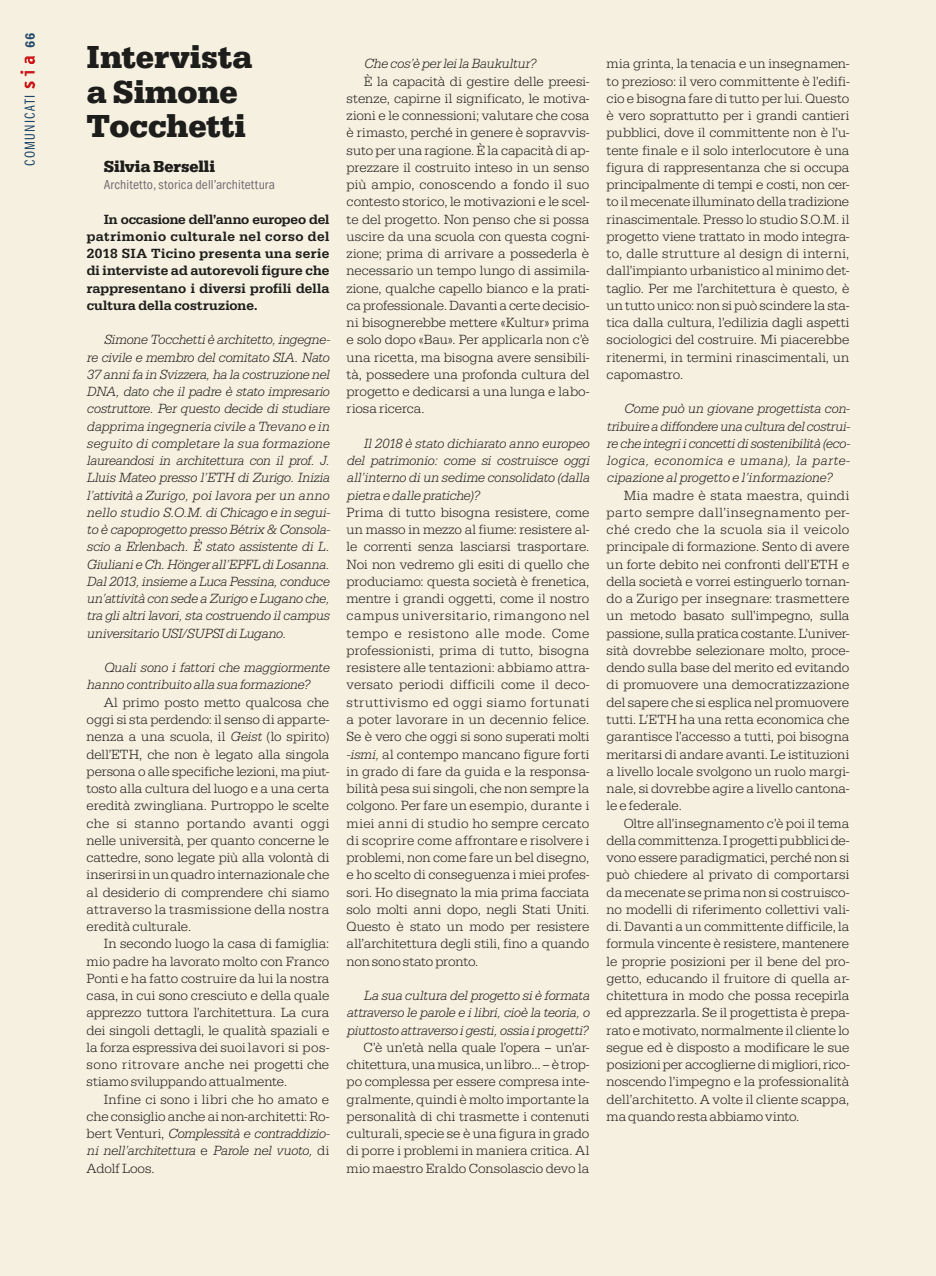
<style>
.page{position:relative;width:936px;height:1276px;background:#fff}
.page>*{position:absolute;margin:0;border:0;box-sizing:border-box;transform-origin:0 0}
.t1{font:700 33px/34.5px "Serifa";color:#1d1d1b}
.t2{font:700 16.5px "Serifa";letter-spacing:-.01em;color:#1d1d1b}
.t3{font:15px "ITC Franklin Gothic Std Bk Cp";letter-spacing:.09em;color:#1f476a}
.t4{font:13.95px "ITC Franklin Gothic Std Dm Cd";color:#1f476a}
.t5{font:300 13.8px/17.2px "Serifa";color:#1d1d1b;text-align:justify}
.t6{font:italic 300 13.8px/17.2px "Serifa";letter-spacing:-.005em;color:#1d1d1b;text-align:justify}
.t7{font:500 13.8px/17.2px "Serifa";letter-spacing:.01em;color:#1d1d1b;text-align:justify}
.t8{font:condensed 13.5px "ITC Franklin Gothic Std";letter-spacing:.015em;color:#726a72}
.s1{font-style:italic}
</style>
<div class="page">
<div style="left:0;top:1px;width:934px;height:1275px;background:#f6f0e0"></div>
<img style="left:20px;top:56px;width:15px;height:33px">
<p class="t4" style="left:22px;top:48px;width:16px;rotate:-90deg">66</p>
<p class="t3" style="left:22px;top:166px;width:73px;rotate:-90deg">COMUNICATI</p>
<h1 class="t1" style="left:87px;top:40px;width:167px">Intervista a Simone<br>Tocchetti</h1>
<p class="t2" style="left:104px;top:156px;width:113px">Silvia Berselli</p>
<p class="t8" style="left:104px;top:177px;width:173px">Architetto, storica dell’architettura</p>
<p class="t7" style="left:87px;top:210px;width:244px;text-indent:17px">In occasione dell’anno europeo del patrimonio culturale nel corso del 2018 SIA Ticino presenta una serie di interviste ad autorevoli figure che rappresentano i diversi profili della cultura della costruzione.</p>
<p class="t6" style="left:87px;top:331px;width:245px;text-indent:17px">Simone Tocchetti è architetto, ingegne&shy;re civile e membro del comitato SIA. Nato 37 anni fa in Svizzera, ha la costruzione nel DNA, dato che il padre è stato impresario costruttore. Per questo decide di studiare dapprima ingegneria civile a Trevano e in seguito di completare la sua formazione laureandosi in architettura con il prof. J.<br>Lluis Mateo presso l’ETH di Zurigo. Inizia l’attività a Zurigo, poi lavora per un anno nello studio S.O.M. di Chicago e in segui&shy;to è capoprogetto presso Bétrix &amp; Consola&shy;scio a Erlenbach. È stato assistente di L.<br>Giuliani e Ch. Hönger all’EPFL di Losanna.<br>Dal 2013, insieme a Luca Pessina, conduce un’attività con sede a Zurigo e Lugano che, tra gli altri lavori, sta costruendo il campus universitario USI/SUPSI di Lugano.</p>
<p class="t6" style="left:87px;top:659px;width:244px;text-indent:17px">Quali sono i fattori che maggiormente hanno contribuito alla sua formazione?</p>
<p class="t5" style="left:87px;top:693px;width:244px;text-indent:17px">Al primo posto metto qualcosa che oggi si sta perdendo: il senso di apparte&shy;nenza a una scuola, il <span class="s1">Geist</span> (lo spirito) dell’ETH, che non è legato alla singola persona o alle specifiche lezioni, ma piut&shy;tosto alla cultura del luogo e a una certa eredità zwingliana. Purtroppo le scelte che si stanno portando avanti oggi nelle università, per quanto concerne le cattedre, sono legate più alla volontà di inserirsi in un quadro internazionale che al desiderio di comprendere chi siamo attraverso la trasmissione della nostra eredità culturale.</p>
<p class="t5" style="left:87px;top:935px;width:244px;text-indent:17px">In secondo luogo la casa di famiglia: mio padre ha lavorato molto con Franco Ponti e ha fatto costruire da lui la nostra casa, in cui sono cresciuto e della quale apprezzo tuttora l’architettura. La cura dei singoli dettagli, le qualità spaziali e la forza espressiva dei suoi lavori si pos&shy;sono ritrovare anche nei progetti che stiamo sviluppando attualmente.</p>
<p class="t5" style="left:87px;top:1090px;width:245px;text-indent:17px">Infine ci sono i libri che ho amato e che consiglio anche ai non-architetti: Ro&shy;bert Venturi, <span class="s1">Complessità e contraddizio&shy;ni nell’architettura</span> e <span class="s1">Parole nel vuoto,</span> di Adolf Loos.</p>
<p class="t6" style="left:363px;top:55px;width:174px">Che cos’è per lei la Baukultur?</p>
<p class="t5" style="left:346px;top:72px;width:244px;text-indent:17px">È la capacità di gestire delle preesi&shy;stenze, capirne il significato, le motiva&shy;zioni e le connessioni; valutare che cosa è rimasto, perché in genere è sopravvis&shy;suto per una ragione. È la capacità di ap&shy;prezzare il costruito inteso in un senso più ampio, conoscendo a fondo il suo contesto storico, le motivazioni e le scel&shy;te del progetto. Non penso che si possa uscire da una scuola con questa cogni&shy;zione; prima di arrivare a possederla è necessario un tempo lungo di assimila&shy;zione, qualche capello bianco e la prati&shy;ca professionale. Davanti a certe decisio&shy;ni bisognerebbe mettere «Kultur» prima e solo dopo «Bau». Per applicarla non c’è una ricetta, ma bisogna avere sensibili&shy;tà, possedere una profonda cultura del progetto e dedicarsi a una lunga e labo&shy;riosa ricerca.</p>
<p class="t6" style="left:346px;top:435px;width:244px;text-indent:17px">Il 2018 è stato dichiarato anno europeo del patrimonio: come si costruisce oggi all’interno di un sedime consolidato (dalla pietra e dalle pratiche)?</p>
<p class="t5" style="left:346px;top:504px;width:244px">Prima di tutto bisogna resistere, come un masso in mezzo al fiume: resistere al&shy;le correnti senza lasciarsi trasportare.<br>Noi non vedremo gli esiti di quello che produciamo: questa società è frenetica, mentre i grandi oggetti, come il nostro campus universitario, rimangono nel tempo e resistono alle mode. Come professionisti, prima di tutto, bisogna resistere alle tentazioni: abbiamo attra&shy;versato periodi difficili come il deco&shy;struttivismo ed oggi siamo fortunati a poter lavorare in un decennio felice.<br>Se è vero che oggi si sono superati molti <span class="s1">-ismi,</span> al contempo mancano figure forti in grado di fare da guida e la responsa&shy;bilità pesa sui singoli, che non sempre la colgono. Per fare un esempio, durante i miei anni di studio ho sempre cercato di scoprire come affrontare e risolvere i problemi, non come fare un bel disegno, e ho scelto di conseguenza i miei profes&shy;sori. Ho disegnato la mia prima facciata solo molti anni dopo, negli Stati Uniti.<br>Questo è stato un modo per resistere all’architettura degli stili, fino a quando non sono stato pronto.</p>
<p class="t6" style="left:346px;top:987px;width:244px;text-indent:17px">La sua cultura del progetto si è formata attraverso le parole e i libri, cioè la teoria, o piuttosto attraverso i gesti, ossia i progetti?</p>
<p class="t5" style="left:346px;top:1038px;width:244px;text-indent:17px">C’è un’età nella quale l’opera – un’ar&shy;chitettura, una musica, un libro… – è trop&shy;po complessa per essere compresa inte&shy;gralmente, quindi è molto importante la personalità di chi trasmette i contenuti culturali, specie se è una figura in grado di porre i problemi in maniera critica. Al mio maestro Eraldo Consolascio devo la</p>
<p class="t5" style="left:606px;top:55px;width:244px">mia grinta, la tenacia e un insegnamen&shy;to prezioso: il vero committente è l’edifi&shy;cio e bisogna fare di tutto per lui. Questo è vero soprattutto per i grandi cantieri pubblici, dove il committente non è l’u&shy;tente finale e il solo interlocutore è una figura di rappresentanza che si occupa principalmente di tempi e costi, non cer&shy;to il mecenate illuminato della tradizione rinascimentale. Presso lo studio S.O.M. il progetto viene trattato in modo integra&shy;to, dalle strutture al design di interni, dall’impianto urbanistico al minimo det&shy;taglio. Per me l’architettura è questo, è un tutto unico: non si può scindere la sta&shy;tica dalla cultura, l’edilizia dagli aspetti sociologici del costruire. Mi piacerebbe ritenermi, in termini rinascimentali, un capomastro.</p>
<p class="t6" style="left:606px;top:400px;width:245px;text-indent:17px">Come può un giovane progettista con&shy;tribuire a diffondere una cultura del costrui&shy;re che integri i concetti di sostenibilità (eco&shy;logica, economica e umana), la parte&shy;cipazione al progetto e l’informazione?</p>
<p class="t5" style="left:606px;top:486px;width:244px;text-indent:17px">Mia madre è stata maestra, quindi parto sempre dall’insegnamento per&shy;ché credo che la scuola sia il veicolo principale di formazione. Sento di avere un forte debito nei confronti dell’ETH e della società e vorrei estinguerlo tornan&shy;do a Zurigo per insegnare: trasmettere un metodo basato sull’impegno, sulla passione, sulla pratica costante. L’univer&shy;sità dovrebbe selezionare molto, proce&shy;dendo sulla base del merito ed evitando di promuovere una democratizzazione del sapere che si esplica nel promuovere tutti. L’ETH ha una retta economica che garantisce l’accesso a tutti, poi bisogna meritarsi di andare avanti. Le istituzioni a livello locale svolgono un ruolo margi&shy;nale, si dovrebbe agire a livello cantona&shy;le e federale.</p>
<p class="t5" style="left:606px;top:814px;width:244px;text-indent:17px">Oltre all’insegnamento c’è poi il tema della committenza. I progetti pubblici de&shy;vono essere paradigmatici, perché non si può chiedere al privato di comportarsi da mecenate se prima non si costruisco&shy;no modelli di riferimento collettivi vali&shy;di. Davanti a un committente difficile, la formula vincente è resistere, mantenere le proprie posizioni per il bene del pro&shy;getto, educando il fruitore di quella ar&shy;chitettura in modo che possa recepirla ed apprezzarla. Se il progettista è prepa&shy;rato e motivato, normalmente il cliente lo segue ed è disposto a modificare le sue posizioni per accoglierne di migliori, rico&shy;noscendo l’impegno e la professionalità dell’architetto. A volte il cliente scappa, ma quando resta abbiamo vinto.</p>
</div>
